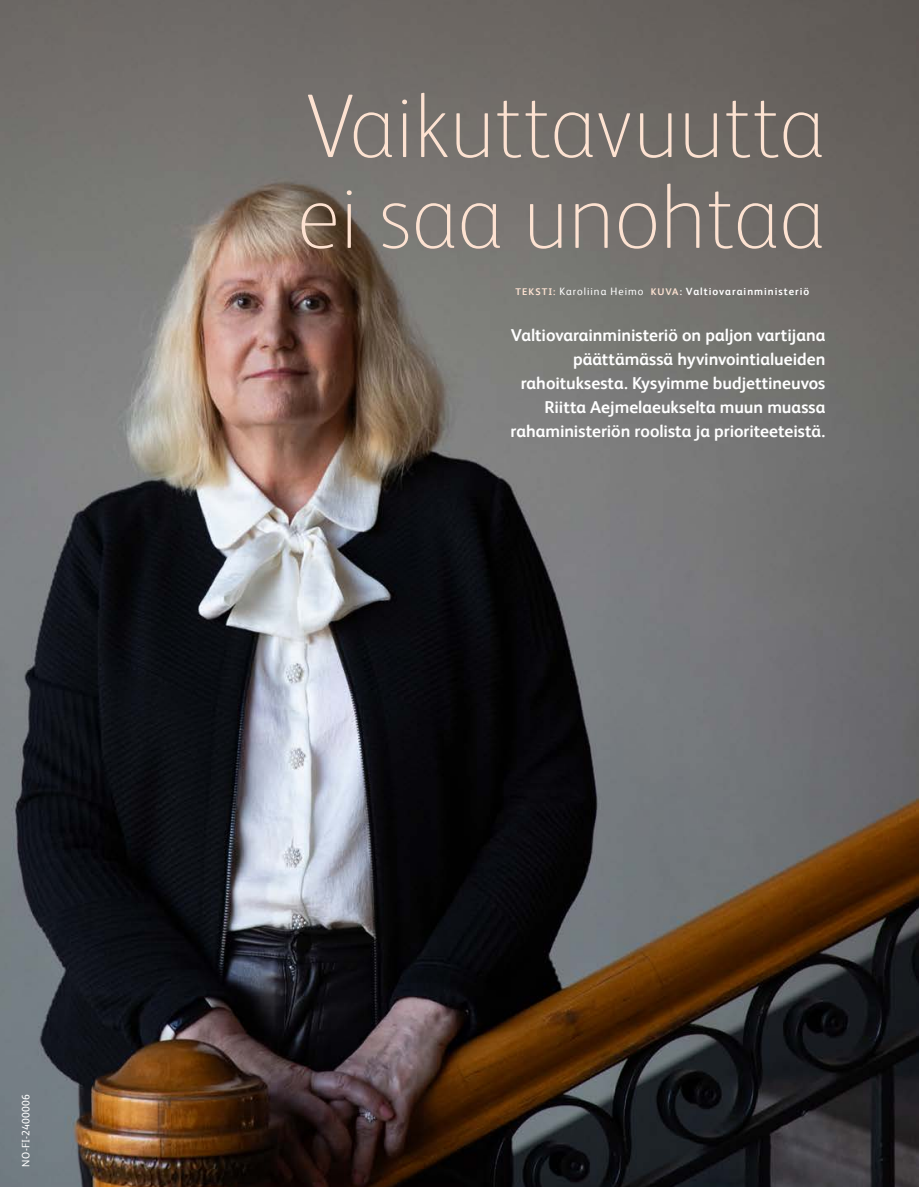
<style>
.page{position:relative;width:919px;height:1187px;background:#fff}
.page>*{position:absolute;margin:0;border:0;box-sizing:border-box;transform-origin:0 0}
.Otsikko{font:100 90.75px/90.8px "BMS Humanity";color:#fde2d1}
.Ingressi_UUSI{font:700 17.25px/24px "BMS Humanity";letter-spacing:-.005em;color:#fff;text-align:right}
.Kuvakrediitit{font:700 10.5px "BMS Humanity";letter-spacing:.095em;color:#fff}
.t1{font:10.5px "BMS Humanity";letter-spacing:.025em;color:#fff}
.s1{font-size:9.75px;color:#fde2d1}
.s2{font-weight:400}
.s3{font-size:9.75px}
</style>
<div class="page">
<img style="left:0;top:0;width:918px;height:1186px">
<p class="t1" style="left:18px;top:1166px;width:74px;rotate:-90deg">NO-FI-2400006</p>
<p class="Otsikko" style="left:297px;top:76px;width:529px">Vaikuttavuutta ei saa unohtaa</p>
<p class="Kuvakrediitit" style="left:515px;top:284px;width:295px"><span class="s1">TEKSTI:</span> <span class="s2">Karoliina Heimo</span> <span class="s1">KUVA</span><span class="s3">:</span> Valtiovarainministeriö</p>
<p class="Ingressi_UUSI" style="left:510px;top:322px;width:316px">Valtiovarainministeriö on paljon vartijana päättämässä hyvinvointialueiden rahoituksesta. Kysyimme budjettineuvos Riitta Aejmelaeukselta muun muassa rahaministeriön roolista ja prioriteeteistä.</p>
</div>
